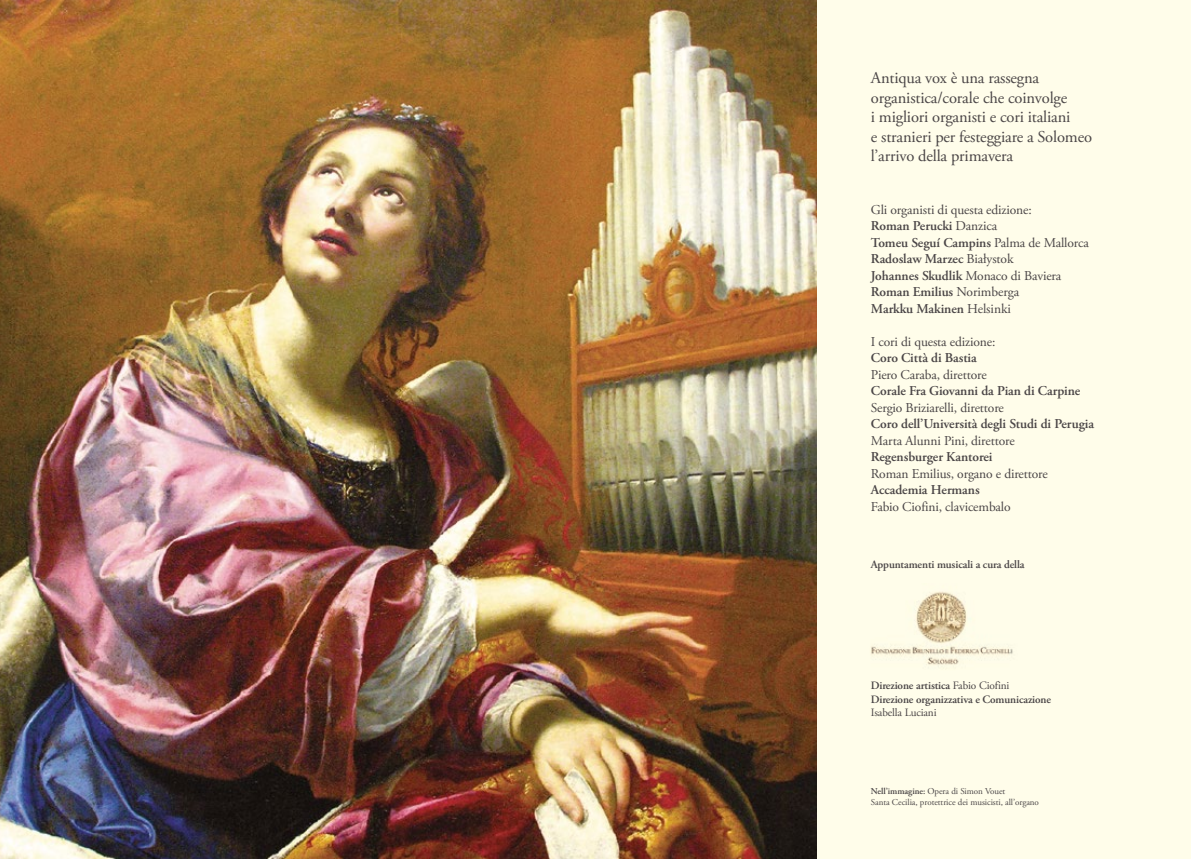
<style>
.page{position:relative;width:1191px;height:859px;background:#fffdea}
.page>*{position:absolute;margin:0;border:0;box-sizing:border-box;transform-origin:0 0}
.t1{font:16.5px/19.5px "Adobe Garamond Pro";letter-spacing:-.01em;color:#4a4546}
.t2{font:13.5px/16.5px "Adobe Garamond Pro";letter-spacing:-.01em;color:#4a4546}
.t3{font:600 13.5px "Adobe Garamond Pro";letter-spacing:-.005em;color:#4a4546}
.t4{font:600 11.25px/13.5px "Adobe Garamond Pro";letter-spacing:-.01em;color:#4a4546}
.t5{font:11.25px "Adobe Garamond Pro";letter-spacing:-.01em;color:#4a4546}
.t6{font:9px/10.8px "Adobe Garamond Pro";letter-spacing:-.005em;color:#4a4546}
.s1{font-weight:600}
.s2{font-weight:400}
</style>
<div class="page">
<img style="left:0;top:0;width:817px;height:859px">
<img style="left:871px;top:592px;width:142px;height:73px">
<p class="t1" style="left:871px;top:69px;width:223px">Antiqua vox è una rassegna organistica/corale che coinvolge<br>i migliori organisti e cori italiani<br>e stranieri per festeggiare a Solomeo l’arrivo della primavera</p>
<p class="t2" style="left:871px;top:202px;width:219px">Gli organisti di questa edizione:<br><span class="s1">Roman Perucki</span> Danzica<br><span class="s1">Tomeu Seguí Campins</span> Palma de Mallorca<br><span class="s1">Radoslaw Marzec</span> Białystok<br><span class="s1">Johannes Skudlik</span> Monaco di Baviera<br><span class="s1">Roman Emilius</span> Norimberga<br><span class="s1">Markku Makinen</span> Helsinki</p>
<p class="t2" style="left:871px;top:334px;width:126px">I cori di questa edizione:</p>
<p class="t3" style="left:871px;top:350px;width:107px">Coro Città di Bastia</p>
<p class="t2" style="left:871px;top:367px;width:117px">Piero Caraba, direttore</p>
<p class="t3" style="left:871px;top:383px;width:211px">Corale Fra Giovanni da Pian di Carpine</p>
<p class="t2" style="left:871px;top:400px;width:135px">Sergio Briziarelli, direttore</p>
<p class="t3" style="left:871px;top:416px;width:225px">Coro dell’Università degli Studi di Perugia</p>
<p class="t2" style="left:871px;top:433px;width:145px">Marta Alunni Pini, direttore</p>
<p class="t3" style="left:871px;top:449px;width:123px">Regensburger Kantorei</p>
<p class="t2" style="left:871px;top:466px;width:178px">Roman Emilius, organo e direttore</p>
<p class="t3" style="left:871px;top:482px;width:110px">Accademia Hermans</p>
<p class="t2" style="left:871px;top:499px;width:141px">Fabio Ciofini, clavicembalo</p>
<p class="t4" style="left:871px;top:557px;width:155px">Appuntamenti musicali a cura della</p>
<p class="t4" style="left:871px;top:679px;width:182px">Direzione artistica <span class="s2">Fabio Ciofini<br></span>Direzione organizzativa e Comunicazione</p>
<p class="t5" style="left:871px;top:706px;width:67px">Isabella Luciani</p>
<p class="t6" style="left:871px;top:786px;width:170px"><span class="s1">Nell’immagine:</span> Opera di Simon Vouet<br>Santa Cecilia, protettrice dei musicisti, all’organo</p>
</div>
